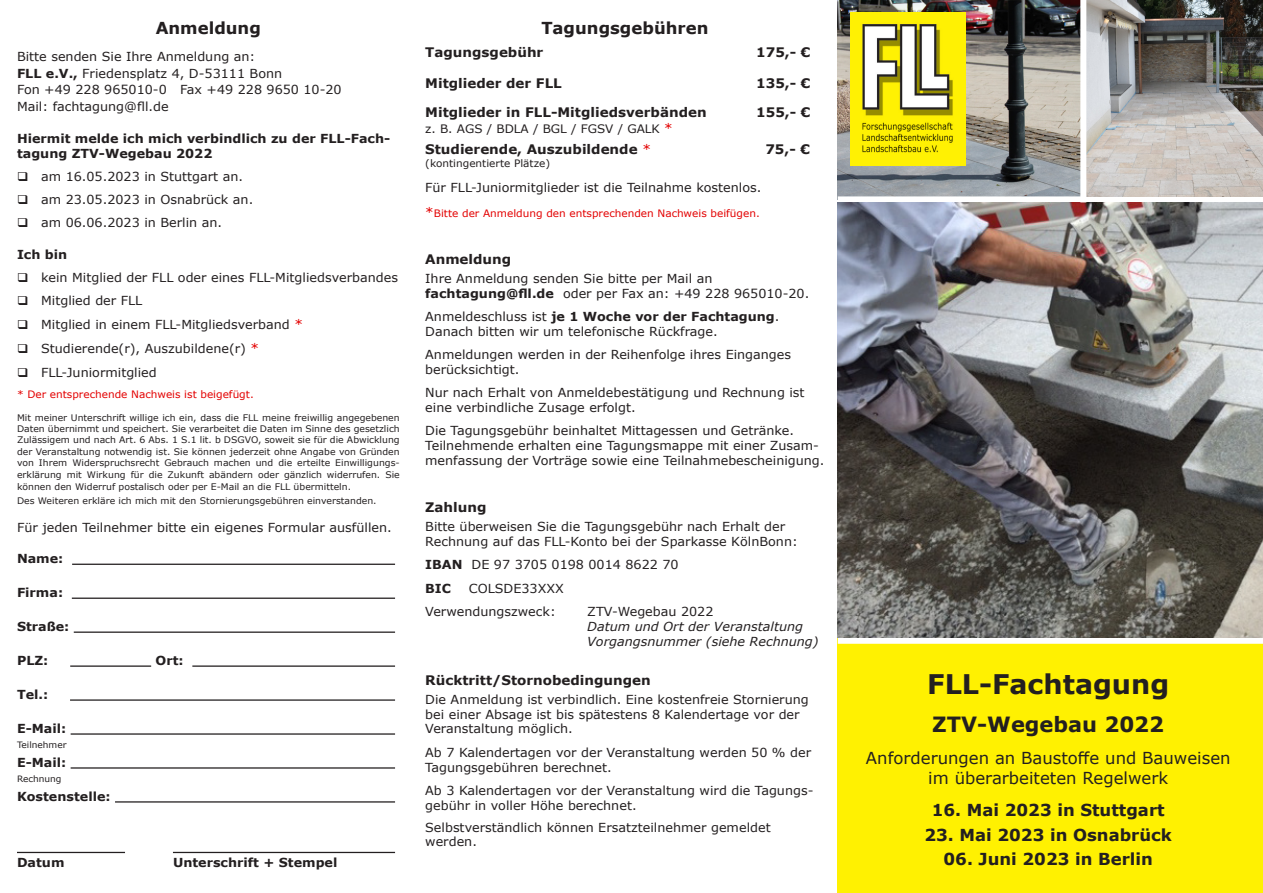
<style>
.page{position:relative;width:1263px;height:893px;background:#fff}
.page>*{position:absolute;margin:0;border:0;box-sizing:border-box;transform-origin:0 0}
.t1{font:700 27px "Verdana";color:#231f20}
.t2{font:700 21px "Verdana";color:#231f20}
.t3{font:700 16.5px "Verdana";color:#231f20}
.t4{font:16.5px "Verdana";color:#231f20}
.t5{font:700 13.2px "Verdana";color:#231f20}
.t6{font:12.45px/14.9px "Verdana";color:#231f20}
.t7{font:700 12.45px/14.9px "Verdana";color:#231f20}
.t8{font:italic 12.45px "Verdana";color:#231f20}
.t9{font:11.7px "Verdana";color:#231f20}
.t10{font:10.2px "Verdana";color:#e30000}
.t11{font:10.2px "Verdana";color:#231f20}
.t12{font:9px/11.4px "Verdana";color:#231f20;text-align:justify}
.t13{font:8.7px "Verdana";color:#231f20}
.s1{font-weight:700}
.s2{font-size:13.2px;color:#e30000}
.s3{font-weight:400;color:#e30000}
.s4{font-size:13.2px}
.s5{font-weight:400}
</style>
<div class="page">
<img style="left:838px;top:0;width:242px;height:196px">
<div style="left:838px;top:638px;width:425px;height:255px;background:#fff101"></div>
<img style="left:850px;top:13px;width:115px;height:152px">
<div style="left:838px;top:638px;width:425px;height:6px;background:#fff"></div>
<hr style="left:72px;top:564px;width:323px;height:1px;background:#231f20">
<hr style="left:72px;top:598px;width:323px;height:1px;background:#231f20">
<hr style="left:74px;top:631px;width:321px;height:2px;background:#231f20">
<hr style="left:70px;top:665px;width:81px;height:2px;background:#231f20">
<hr style="left:192px;top:665px;width:203px;height:2px;background:#231f20">
<hr style="left:70px;top:699px;width:325px;height:2px;background:#231f20">
<hr style="left:71px;top:733px;width:324px;height:2px;background:#231f20">
<hr style="left:71px;top:767px;width:324px;height:2px;background:#231f20">
<hr style="left:115px;top:801px;width:280px;height:2px;background:#231f20">
<hr style="left:17px;top:852px;width:108px;height:1px;background:#231f20">
<hr style="left:173px;top:852px;width:222px;height:1px;background:#231f20">
<img style="left:838px;top:203px;width:425px;height:435px">
<img style="left:1086px;top:0;width:177px;height:196px">
<p class="t3" style="left:156px;top:16px;width:107px">Anmeldung</p>
<p class="t6" style="left:17px;top:48px;width:240px">Bitte senden Sie Ihre Anmeldung an:</p>
<p class="t6" style="left:17px;top:65px;width:267px"><span class="s1">FLL e.V.,</span> Friedensplatz 4, D-53111 Bonn</p>
<p class="t6" style="left:17px;top:82px;width:326px">Fon +49 228 965010-0 Fax +49 228 9650 10-20</p>
<p class="t6" style="left:17px;top:99px;width:153px">Mail: fachtagung@fll.de</p>
<p class="t7" style="left:17px;top:131px;width:375px">Hiermit melde ich mich verbindlich zu der FLL-Fach&shy;tagung ZTV-Wegebau 2022</p>
<p class="t6" style="left:17px;top:169px;width:228px">❑ am 16.05.2023 in Stuttgart an.</p>
<p class="t6" style="left:17px;top:192px;width:238px">❑ am 23.05.2023 in Osnabrück an.</p>
<p class="t6" style="left:17px;top:215px;width:207px">❑ am 06.06.2023 in Berlin an.</p>
<p class="t7" style="left:17px;top:247px;width:52px">Ich bin</p>
<p class="t6" style="left:17px;top:270px;width:383px">❑ kein Mitglied der FLL oder eines FLL-Mitgliedsverbandes</p>
<p class="t6" style="left:17px;top:293px;width:127px">❑ Mitglied der FLL</p>
<p class="t6" style="left:17px;top:317px;width:287px">❑ Mitglied in einem FLL-Mitgliedsverband <span class="s2">*</span></p>
<p class="t6" style="left:17px;top:341px;width:244px">❑ Studierende(r), Auszubildene(r) <span class="s2">*</span></p>
<p class="t6" style="left:17px;top:365px;width:141px">❑ FLL-Juniormitglied</p>
<p class="t10" style="left:17px;top:387px;width:238px">* Der entsprechende Nachweis ist beigefügt.</p>
<p class="t12" style="left:17px;top:412px;width:384px">Mit meiner Unterschrift willige ich ein, dass die FLL meine freiwillig angegebenen Daten übernimmt und speichert. Sie verarbeitet die Daten im Sinne des gesetzlich Zulässigem und nach Art. 6 Abs. 1 S.1 lit. b DSGVO, soweit sie für die Abwicklung der Veranstaltung notwendig ist. Sie können jederzeit ohne Angabe von Gründen von Ihrem Widerspruchsrecht Gebrauch machen und die erteilte Einwilligungs&shy;erklärung mit Wirkung für die Zukunft abändern oder gänzlich widerrufen. Sie können den Widerruf postalisch oder per E-Mail an die FLL übermitteln.</p>
<p class="t12" style="left:17px;top:495px;width:361px">Des Weiteren erkläre ich mich mit den Stornierungsgebühren einverstanden.</p>
<p class="t6" style="left:17px;top:520px;width:376px">Für jeden Teilnehmer bitte ein eigenes Formular ausfüllen.</p>
<p class="t7" style="left:17px;top:551px;width:48px">Name:</p>
<p class="t7" style="left:17px;top:585px;width:48px">Firma:</p>
<p class="t7" style="left:17px;top:619px;width:54px">Straße:</p>
<p class="t7" style="left:17px;top:653px;width:33px">PLZ:</p>
<p class="t7" style="left:156px;top:653px;width:30px">Ort:</p>
<p class="t7" style="left:17px;top:687px;width:33px">Tel.:</p>
<p class="t7" style="left:17px;top:721px;width:51px">E-Mail:</p>
<p class="t13" style="left:17px;top:739px;width:51px">Teilnehmer</p>
<p class="t7" style="left:17px;top:755px;width:51px">E-Mail:</p>
<p class="t13" style="left:17px;top:773px;width:46px">Rechnung</p>
<p class="t7" style="left:17px;top:789px;width:95px">Kostenstelle:</p>
<p class="t7" style="left:17px;top:854px;width:49px">Datum</p>
<p class="t7" style="left:173px;top:854px;width:166px">Unterschrift + Stempel</p>
<p class="t3" style="left:541px;top:16px;width:169px">Tagungsgebühren</p>
<p class="t5" style="left:425px;top:43px;width:120px">Tagungsgebühr</p>
<p class="t5" style="left:756px;top:43px;width:56px">175,- €</p>
<p class="t5" style="left:425px;top:74px;width:138px">Mitglieder der FLL</p>
<p class="t5" style="left:756px;top:74px;width:56px">135,- €</p>
<p class="t5" style="left:425px;top:103px;width:283px">Mitglieder in FLL-Mitgliedsverbänden</p>
<p class="t9" style="left:425px;top:121px;width:249px">z. B. AGS / BDLA / BGL / FGSV / GALK <span class="s2">*</span></p>
<p class="t5" style="left:756px;top:103px;width:56px">155,- €</p>
<p class="t5" style="left:425px;top:140px;width:227px">Studierende, Auszubildende <span class="s3">*</span></p>
<p class="t11" style="left:425px;top:156px;width:126px">(kontingentierte Plätze)</p>
<p class="t5" style="left:765px;top:140px;width:46px">75,- €</p>
<p class="t6" style="left:425px;top:180px;width:338px">Für FLL-Juniormitglieder ist die Teilnahme kostenlos.</p>
<p class="t10" style="left:425px;top:206px;width:336px"><span class="s4">*</span>Bitte der Anmeldung den entsprechenden Nachweis beifügen.</p>
<p class="t5" style="left:425px;top:250px;width:88px">Anmeldung</p>
<p class="t6" style="left:425px;top:271px;width:289px">Ihre Anmeldung senden Sie bitte per Mail an</p>
<p class="t6" style="left:425px;top:286px;width:386px"><span class="s1">fachtagung@fll.de</span> oder per Fax an: +49 228 965010-20.</p>
<p class="t7" style="left:425px;top:309px;width:356px"><span class="s5">Anmeldeschluss ist</span> je 1 Woche vor der Fachtagung<span class="s5">.</span></p>
<p class="t6" style="left:425px;top:324px;width:294px">Danach bitten wir um telefonische Rückfrage.</p>
<p class="t6" style="left:425px;top:347px;width:367px">Anmeldungen werden in der Reihenfolge ihres Einganges berücksichtigt.</p>
<p class="t6" style="left:425px;top:385px;width:381px">Nur nach Erhalt von Anmeldebestätigung und Rechnung ist eine verbindliche Zusage erfolgt.</p>
<p class="t6" style="left:425px;top:423px;width:401px">Die Tagungsgebühr beinhaltet Mittagessen und Getränke.<br>Teilnehmende erhalten eine Tagungsmappe mit einer Zusam&shy;menfassung der Vorträge sowie eine Teilnahmebescheinigung.</p>
<p class="t5" style="left:425px;top:498px;width:63px">Zahlung</p>
<p class="t6" style="left:425px;top:519px;width:374px">Bitte überweisen Sie die Tagungsgebühr nach Erhalt der<br>Rechnung auf das FLL-Konto bei der Sparkasse KölnBonn:</p>
<p class="t6" style="left:425px;top:557px;width:255px"><span class="s1">IBAN</span> DE 97 3705 0198 0014 8622 70</p>
<p class="t7" style="left:425px;top:580px;width:27px">BIC</p>
<p class="t6" style="left:469px;top:580px;width:97px">COLSDE33XXX</p>
<p class="t6" style="left:425px;top:604px;width:132px">Verwendungszweck:</p>
<p class="t6" style="left:587px;top:604px;width:128px">ZTV-Wegebau 2022</p>
<p class="t8" style="left:587px;top:618px;width:217px">Datum und Ort der Veranstaltung</p>
<p class="t8" style="left:587px;top:632px;width:233px">Vorgangsnummer (siehe Rechnung)</p>
<p class="t5" style="left:425px;top:670px;width:227px">Rücktritt/Stornobedingungen</p>
<p class="t6" style="left:425px;top:692px;width:385px">Die Anmeldung ist verbindlich. Eine kostenfreie Stornierung bei einer Absage ist bis spätestens 8 Kalendertage vor der<br>Veranstaltung möglich.</p>
<p class="t6" style="left:425px;top:745px;width:387px">Ab 7 Kalendertagen vor der Veranstaltung werden 50 % der<br>Tagungsgebühren berechnet.</p>
<p class="t6" style="left:425px;top:783px;width:390px">Ab 3 Kalendertagen vor der Veranstaltung wird die Tagungs&shy;gebühr in voller Höhe berechnet.</p>
<p class="t6" style="left:425px;top:820px;width:347px;line-height:14px">Selbstverständlich können Ersatzteilnehmer gemeldet werden.</p>
<p class="t1" style="left:927px;top:665px;width:244px">FLL-Fachtagung</p>
<p class="t2" style="left:932px;top:709px;width:233px">ZTV-Wegebau 2022</p>
<p class="t4" style="left:866px;top:747px;width:366px">Anforderungen an Baustoffe und Bauweisen</p>
<p class="t4" style="left:928px;top:766px;width:241px">im überarbeiteten Regelwerk</p>
<p class="t3" style="left:932px;top:799px;width:234px">16. Mai 2023 in Stuttgart</p>
<p class="t3" style="left:924px;top:823px;width:249px">23. Mai 2023 in Osnabrück</p>
<p class="t3" style="left:943px;top:847px;width:211px">06. Juni 2023 in Berlin</p>
</div>
